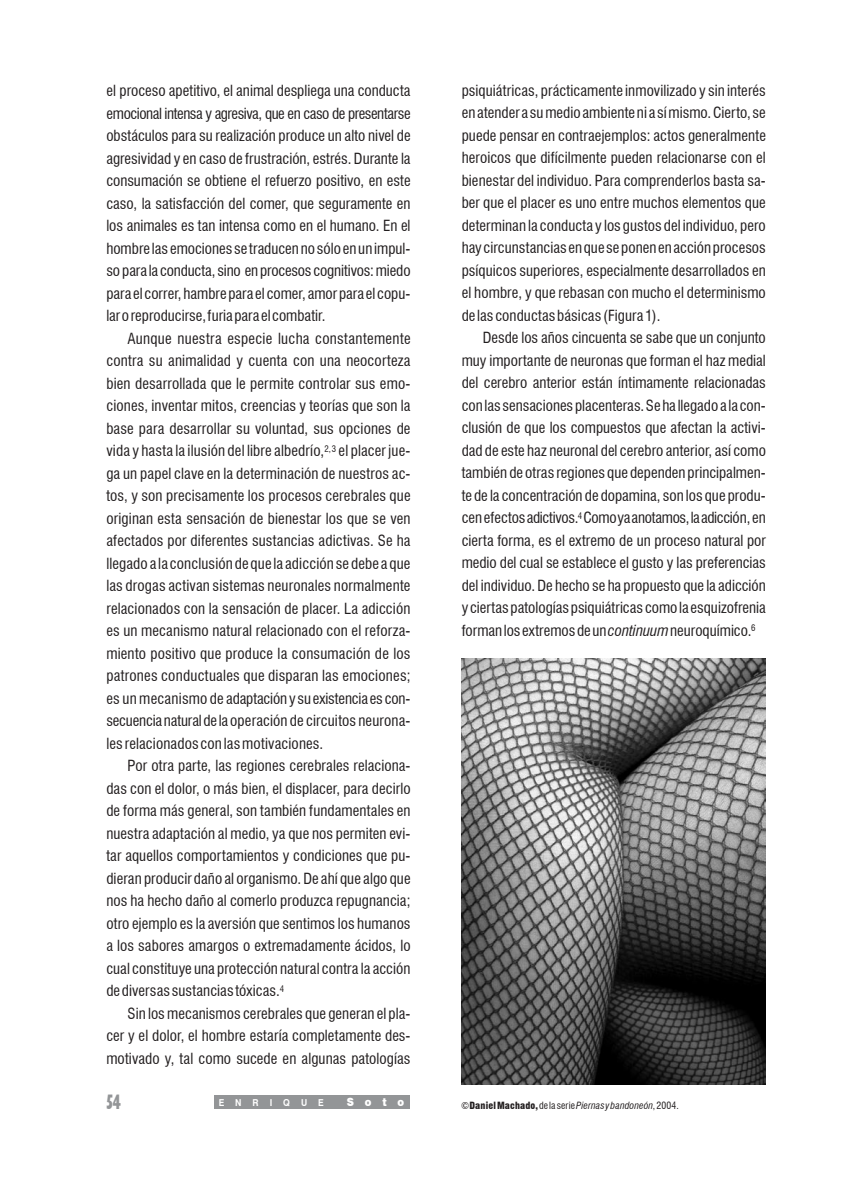
<style>
.page{position:relative;width:851px;height:1191px;background:#fff}
.page>*{position:absolute;margin:0;border:0;box-sizing:border-box;transform-origin:0 0}
.t1{font:700 condensed 21px "Humanist 521 BT Xtra";color:#939597;scale:.75 1}
.ATexto{font:condensed 15px/22.5px "Swiss 721 BT";letter-spacing:.005em;color:#221e1f;text-align:justify}
.ATexto-2{font:900 11.25px "Swiss 721 BT";color:#fff;scale:.9 1}
.ATexto-3{font:italic condensed 9.75px "Swiss 721 BT";letter-spacing:.015em;color:#221e1f}
.ATexto-4{font:700 9.6px "Swiss 721 BT";letter-spacing:1.27em;color:#fff;scale:.9 1}
.s1{font-style:italic}
.s2{font-style:normal}
.s3{font-weight:900;font-style:normal}
</style>
<div class="page">
<img style="left:461px;top:658px;width:304px;height:426px">
<div style="left:214px;top:1095px;width:196px;height:13px;background:#939597"></div>
<p class="ATexto" style="left:106px;top:79px;width:306px">el proceso apetitivo, el animal despliega una conducta emocional intensa y agresiva, que en caso de presentarse obstáculos para su realización produce un alto nivel de agresividad y en caso de frustración, estrés. Durante la consumación se obtiene el refuerzo positivo, en este caso, la satisfacción del comer, que seguramente en los animales es tan intensa como en el humano. En el hombre las emociones se traducen no sólo en un impul&shy;so para la conducta, sino en procesos cognitivos: miedo para el correr, hambre para el comer, amor para el copu&shy;lar o reproducirse, furia para el combatir.</p>
<p class="ATexto" style="left:106px;top:327px;width:306px;text-indent:21px">Aunque nuestra especie lucha constantemente contra su animalidad y cuenta con una neocorteza bien desarrollada que le permite controlar sus emo&shy;ciones, inventar mitos, creencias y teorías que son la base para desarrollar su voluntad, sus opciones de vida y hasta la ilusión del libre albedrío,<sup>2,</sup> <sup>3</sup> el placer jue&shy;ga un papel clave en la determinación de nuestros ac&shy;tos, y son precisamente los procesos cerebrales que originan esta sensación de bienestar los que se ven afectados por diferentes sustancias adictivas. Se ha llegado a la conclusión de que la adicción se debe a que las drogas activan sistemas neuronales normalmente relacionados con la sensación de placer. La adicción es un mecanismo natural relacionado con el reforza&shy;miento positivo que produce la consumación de los patrones conductuales que disparan las emociones; es un mecanismo de adaptación y su existencia es con&shy;secuencia natural de la operación de circuitos neurona&shy;les relacionados con las motivaciones.</p>
<p class="ATexto" style="left:106px;top:754px;width:306px;text-indent:21px">Por otra parte, las regiones cerebrales relaciona&shy;das con el dolor, o más bien, el displacer, para decirlo de forma más general, son también fundamentales en nuestra adaptación al medio, ya que nos permiten evi&shy;tar aquellos comportamientos y condiciones que pu&shy;dieran producir daño al organismo. De ahí que algo que nos ha hecho daño al comerlo produzca repugnancia; otro ejemplo es la aversión que sentimos los humanos a los sabores amargos o extremadamente ácidos, lo cual constituye una protección natural contra la acción de diversas sustancias tóxicas.<sup>4</sup></p>
<p class="ATexto" style="left:106px;top:1002px;width:306px;text-indent:21px">Sin los mecanismos cerebrales que generan el pla&shy;cer y el dolor, el hombre estaría completamente des&shy;motivado y, tal como sucede en algunas patologías</p>
<p class="ATexto" style="left:461px;top:79px;width:306px">psiquiátricas, prácticamente inmovilizado y sin interés en atender a su medio ambiente ni a sí mismo. Cierto, se puede pensar en contraejemplos: actos generalmente heroicos que difícilmente pueden relacionarse con el bienestar del individuo. Para comprenderlos basta sa&shy;ber que el placer es uno entre muchos elementos que determinan la conducta y los gustos del individuo, pero hay circunstancias en que se ponen en acción procesos psíquicos superiores, especialmente desarrollados en el hombre, y que rebasan con mucho el determinismo de las conductas básicas (Figura 1).</p>
<p class="ATexto" style="left:461px;top:326px;width:306px;text-indent:21px">Desde los años cincuenta se sabe que un conjunto muy importante de neuronas que forman el haz medial del cerebro anterior están íntimamente relacionadas con las sensaciones placenteras. Se ha llegado a la con&shy;clusión de que los compuestos que afectan la activi&shy;dad de este haz neuronal del cerebro anterior, así como también de otras regiones que dependen principalmen&shy;te de la concentración de dopamina, son los que produ&shy;cen efectos adictivos.<sup>4</sup> Como ya anotamos, la adicción, en cierta forma, es el extremo de un proceso natural por medio del cual se establece el gusto y las preferencias del individuo. De hecho se ha propuesto que la adicción y ciertas patologías psiquiátricas como la esquizofrenia forman los extremos de un <span class="s1">continuum</span> neuroquímico.<sup>6</sup></p>
<p class="t1" style="left:106px;top:1089px;width:21px">54</p>
<p class="ATexto-4" style="left:219px;top:1096px;width:118px">ENRIQUE</p>
<p class="ATexto-2" style="left:346px;top:1095px;width:65px">Soto</p>
<p class="ATexto-3" style="left:461px;top:1099px;width:219px"><span class="s2">©</span><span class="s3">Daniel Machado,</span> <span class="s2">de la serie</span> Piernas y bandoneón<span class="s2">, 2004.</span></p>
</div>
